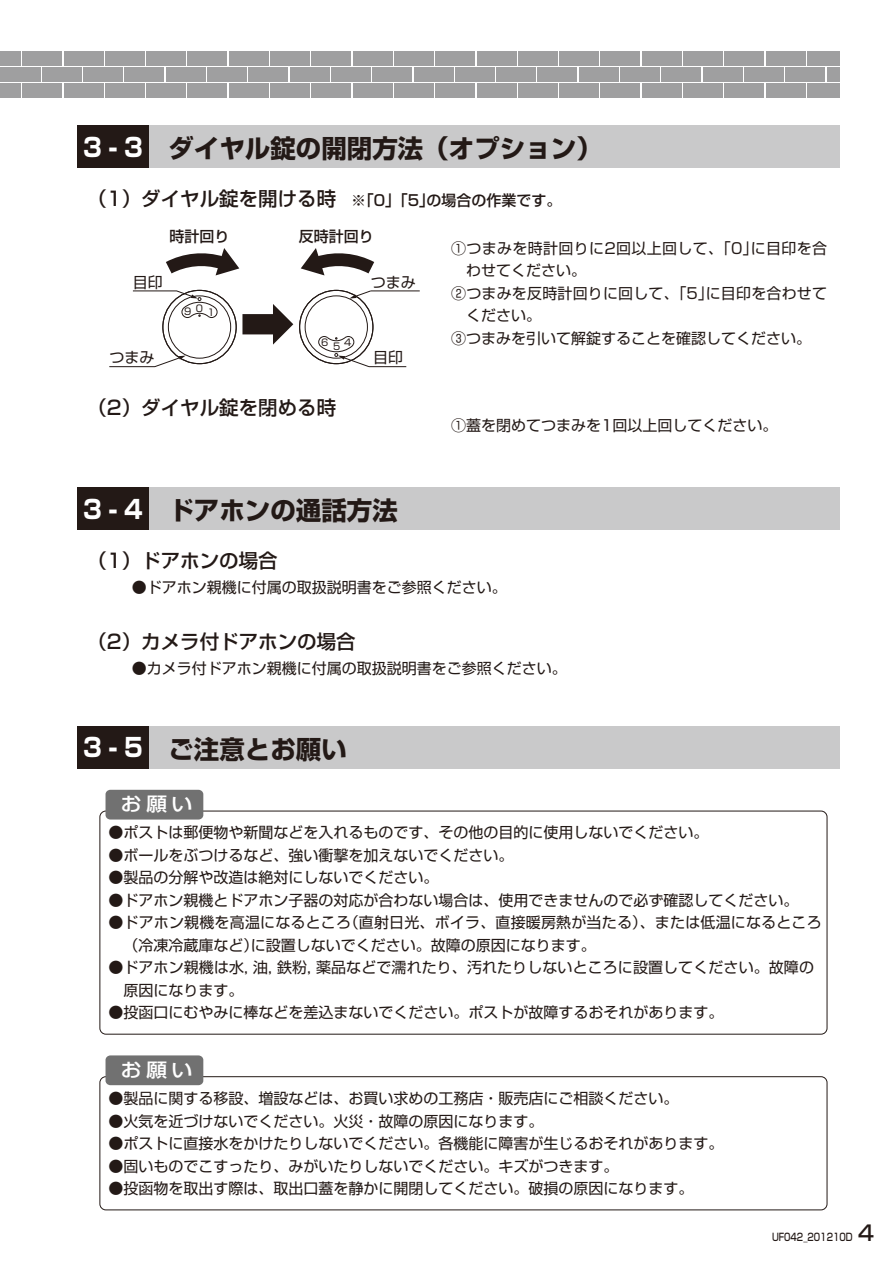
<style>
.page{position:relative;width:893px;height:1263px;background:#fff}
.page>*{position:absolute;margin:0;border:0;box-sizing:border-box;transform-origin:0 0}
.t1{font:25.5px "Shin Go Pro Bold 90 pv RKSJ H";color:#231916}
.t2{font:19.5px "Shin Go Pro Medium 90 pv RKSJ H";color:#231916}
.t3{font:18.9px "Shin Go Pro Medium 90 pv RKSJ H";letter-spacing:.2em;color:#fff;scale:1.11 1}
.t4{font:15px/22.5px "Shin Go Pro Regular 90 pv RKSJ H";color:#231916}
.t5{font:15px "Shin Go Pro Medium 90 pv RKSJ H";color:#231916}
.t6{font:15px "Shin Go Pro Regular 90 pv RKSJ H";letter-spacing:.02em;color:#231916}
.t7{font:10.5px "Shin Go Pro Medium 90 pv RKSJ H";color:#231916;scale:.8 1}
.t8{font:9.45px "Shin Go Pro Regular 90 pv RKSJ H";color:#231916}
.s1{color:#fff}
.s2{font-size:19.5px}
.s3{font-size:21px}
</style>
<div class="page">
<svg style="left:132px;top:248px;width:161px;height:97px"></svg>
<svg style="left:301px;top:248px;width:88px;height:50px"></svg>
<hr style="left:371px;top:291px;width:49px;height:1px;background:#231916">
<svg style="left:318px;top:336px;width:51px;height:31px"></svg>
<hr style="left:369px;top:366px;width:37px;height:1px;background:#231916">
<svg style="left:155px;top:356px;width:31px;height:11px"></svg>
<hr style="left:110px;top:366px;width:45px;height:1px;background:#231916">
<div style="left:77px;top:125px;width:72px;height:43px;background:#231916"></div>
<div style="left:149px;top:125px;width:691px;height:43px;background:#c9c9ca"></div>
<div style="left:77px;top:726px;width:72px;height:42px;background:#231916"></div>
<div style="left:149px;top:726px;width:691px;height:42px;background:#c9c9ca"></div>
<div style="left:77px;top:487px;width:72px;height:43px;background:#231916"></div>
<div style="left:149px;top:487px;width:691px;height:43px;background:#c9c9ca"></div>
<div style="left:99px;top:1076px;width:728px;height:134px;border:1px solid #231916;border-radius:6px"></div>
<div style="left:106px;top:1055px;width:97px;height:30px;background:#717171;border-radius:5px"></div>
<div style="left:99px;top:811px;width:728px;height:223px;border:1px solid #231916;border-radius:6px"></div>
<div style="left:106px;top:790px;width:97px;height:29px;background:#717171;border-radius:5px"></div>
<div style="left:105px;top:84px;width:39px;height:14px;background:#9f9fa0"></div>
<div style="left:147px;top:84px;width:39px;height:14px;background:#9f9fa0"></div>
<div style="left:188px;top:84px;width:39px;height:14px;background:#9f9fa0"></div>
<div style="left:229px;top:84px;width:39px;height:14px;background:#9f9fa0"></div>
<div style="left:270px;top:84px;width:40px;height:14px;background:#9f9fa0"></div>
<div style="left:312px;top:84px;width:39px;height:14px;background:#9f9fa0"></div>
<div style="left:353px;top:84px;width:39px;height:14px;background:#9f9fa0"></div>
<div style="left:394px;top:84px;width:40px;height:14px;background:#9f9fa0"></div>
<div style="left:436px;top:84px;width:39px;height:14px;background:#9f9fa0"></div>
<div style="left:477px;top:84px;width:39px;height:14px;background:#9f9fa0"></div>
<div style="left:518px;top:84px;width:39px;height:14px;background:#9f9fa0"></div>
<div style="left:560px;top:84px;width:39px;height:14px;background:#9f9fa0"></div>
<div style="left:601px;top:84px;width:39px;height:14px;background:#9f9fa0"></div>
<div style="left:642px;top:84px;width:39px;height:14px;background:#9f9fa0"></div>
<div style="left:683px;top:84px;width:40px;height:14px;background:#9f9fa0"></div>
<div style="left:725px;top:84px;width:39px;height:14px;background:#9f9fa0"></div>
<div style="left:766px;top:84px;width:39px;height:14px;background:#9f9fa0"></div>
<div style="left:807px;top:84px;width:33px;height:14px;background:#9f9fa0"></div>
<div style="left:84px;top:67px;width:39px;height:14px;background:#9f9fa0"></div>
<div style="left:125px;top:67px;width:39px;height:14px;background:#9f9fa0"></div>
<div style="left:166px;top:67px;width:39px;height:14px;background:#9f9fa0"></div>
<div style="left:207px;top:67px;width:40px;height:14px;background:#9f9fa0"></div>
<div style="left:249px;top:67px;width:39px;height:14px;background:#9f9fa0"></div>
<div style="left:290px;top:67px;width:39px;height:14px;background:#9f9fa0"></div>
<div style="left:331px;top:67px;width:39px;height:14px;background:#9f9fa0"></div>
<div style="left:373px;top:67px;width:39px;height:14px;background:#9f9fa0"></div>
<div style="left:414px;top:67px;width:39px;height:14px;background:#9f9fa0"></div>
<div style="left:455px;top:67px;width:39px;height:14px;background:#9f9fa0"></div>
<div style="left:497px;top:67px;width:39px;height:14px;background:#9f9fa0"></div>
<div style="left:538px;top:67px;width:39px;height:14px;background:#9f9fa0"></div>
<div style="left:579px;top:67px;width:39px;height:14px;background:#9f9fa0"></div>
<div style="left:620px;top:67px;width:40px;height:14px;background:#9f9fa0"></div>
<div style="left:662px;top:67px;width:39px;height:14px;background:#9f9fa0"></div>
<div style="left:703px;top:67px;width:39px;height:14px;background:#9f9fa0"></div>
<div style="left:744px;top:67px;width:40px;height:14px;background:#9f9fa0"></div>
<div style="left:786px;top:67px;width:39px;height:14px;background:#9f9fa0"></div>
<div style="left:827px;top:67px;width:13px;height:14px;background:#9f9fa0"></div>
<div style="left:105px;top:51px;width:39px;height:14px;background:#9f9fa0"></div>
<div style="left:147px;top:51px;width:39px;height:14px;background:#9f9fa0"></div>
<div style="left:188px;top:51px;width:39px;height:14px;background:#9f9fa0"></div>
<div style="left:229px;top:51px;width:39px;height:14px;background:#9f9fa0"></div>
<div style="left:270px;top:51px;width:40px;height:14px;background:#9f9fa0"></div>
<div style="left:312px;top:51px;width:39px;height:14px;background:#9f9fa0"></div>
<div style="left:353px;top:51px;width:39px;height:14px;background:#9f9fa0"></div>
<div style="left:394px;top:51px;width:40px;height:14px;background:#9f9fa0"></div>
<div style="left:436px;top:51px;width:39px;height:14px;background:#9f9fa0"></div>
<div style="left:477px;top:51px;width:39px;height:14px;background:#9f9fa0"></div>
<div style="left:518px;top:51px;width:39px;height:14px;background:#9f9fa0"></div>
<div style="left:560px;top:51px;width:39px;height:14px;background:#9f9fa0"></div>
<div style="left:601px;top:51px;width:39px;height:14px;background:#9f9fa0"></div>
<div style="left:642px;top:51px;width:39px;height:14px;background:#9f9fa0"></div>
<div style="left:683px;top:51px;width:40px;height:14px;background:#9f9fa0"></div>
<div style="left:725px;top:51px;width:39px;height:14px;background:#9f9fa0"></div>
<div style="left:766px;top:51px;width:39px;height:14px;background:#9f9fa0"></div>
<div style="left:807px;top:51px;width:33px;height:14px;background:#9f9fa0"></div>
<div style="left:23px;top:84px;width:39px;height:14px;background:#9f9fa0"></div>
<div style="left:64px;top:84px;width:39px;height:14px;background:#9f9fa0"></div>
<div style="left:42px;top:67px;width:39px;height:14px;background:#9f9fa0"></div>
<div style="left:23px;top:51px;width:39px;height:14px;background:#9f9fa0"></div>
<div style="left:64px;top:51px;width:39px;height:14px;background:#9f9fa0"></div>
<div style="left:0;top:84px;width:21px;height:14px;background:#9f9fa0"></div>
<div style="left:0;top:67px;width:40px;height:14px;background:#9f9fa0"></div>
<div style="left:0;top:51px;width:21px;height:14px;background:#9f9fa0"></div>
<h1 class="t1" style="left:83px;top:139px;width:520px"><span class="s1">3 - 3</span> ダイヤル錠の開閉方法（オプション）</h1>
<p class="t5" style="left:87px;top:195px;width:476px"><span class="s2">（1）ダイヤル錠を開ける時</span>　※「0」「5」の場合の作業です。</p>
<p class="t5" style="left:170px;top:231px;width:61px">時計回り</p>
<p class="t5" style="left:299px;top:231px;width:76px">反時計回り</p>
<p class="t4" style="left:133px;top:273px;width:32px">目印</p>
<p class="t4" style="left:110px;top:348px;width:47px">つまみ</p>
<p class="t8" style="left:184px;top:308px;width:32px">901</p>
<p class="t8" style="left:321px;top:339px;width:9px">6</p>
<p class="t8" style="left:344px;top:339px;width:9px">4</p>
<p class="t8" style="left:333px;top:343px;width:9px">5</p>
<p class="t4" style="left:371px;top:273px;width:47px">つまみ</p>
<p class="t4" style="left:373px;top:348px;width:32px">目印</p>
<h2 class="t2" style="left:87px;top:400px;width:250px">（2）ダイヤル錠を閉める時</h2>
<h1 class="t1" style="left:83px;top:501px;width:316px"><span class="s1">3 - 4</span> ドアホンの通話方法</h1>
<h2 class="t2" style="left:87px;top:553px;width:192px">（1）ドアホンの場合</h2>
<p class="t6" style="left:451px;top:242px;width:377px">①つまみを時計回りに2回以上回して、「0」に目印を合</p>
<p class="t4" style="left:466px;top:261px;width:121px">わせてください。</p>
<p class="t4" style="left:451px;top:284px;width:377px">②つまみを反時計回りに回して、「5」に目印を合わせて</p>
<p class="t4" style="left:466px;top:306px;width:76px">ください。</p>
<p class="t4" style="left:451px;top:329px;width:361px">③つまみを引いて解錠することを確認してください。</p>
<p class="t4" style="left:451px;top:416px;width:328px">①蓋を閉めてつまみを1回以上回してください。</p>
<p class="t4" style="left:132px;top:578px;width:376px">●ドアホン親機に付属の取扱説明書をご参照ください。</p>
<h2 class="t2" style="left:87px;top:634px;width:270px">（2）カメラ付ドアホンの場合</h2>
<p class="t4" style="left:132px;top:659px;width:436px">●カメラ付ドアホン親機に付属の取扱説明書をご参照ください。</p>
<h1 class="t1" style="left:83px;top:740px;width:265px"><span class="s1">3 - 5</span> ご注意とお願い</h1>
<p class="t3" style="left:121px;top:797px;width:66px">お願い</p>
<p class="t4" style="left:108px;top:823px;width:601px">●ポストは郵便物や新聞などを入れるものです、その他の目的に使用しないでください。</p>
<p class="t4" style="left:108px;top:846px;width:406px">●ボールをぶつけるなど、強い衝撃を加えないでください。</p>
<p class="t4" style="left:108px;top:868px;width:331px">●製品の分解や改造は絶対にしないでください。</p>
<p class="t4" style="left:108px;top:891px;width:691px">●ドアホン親機とドアホン子器の対応が合わない場合は、使用できませんので必ず確認してください。</p>
<p class="t4" style="left:123px;top:913px;width:700px;text-indent:-15px">●ドアホン親機を高温になるところ（直射日光、ボイラ、直接暖房熱が当たる）、または低温になるところ（冷凍冷蔵庫など）に設置しないでください。故障の原因になります。</p>
<p class="t4" style="left:123px;top:958px;width:692px;text-indent:-15px">●ドアホン親機は水, 油, 鉄粉, 薬品などで濡れたり、汚れたりしないところに設置してください。故障の原因になります。</p>
<p class="t4" style="left:108px;top:1003px;width:616px">●投函口にむやみに棒などを差込まないでください。ポストが故障するおそれがあります。</p>
<p class="t3" style="left:121px;top:1063px;width:66px">お願い</p>
<p class="t4" style="left:108px;top:1089px;width:571px">●製品に関する移設、増設などは、お買い求めの工務店・販売店にご相談ください。</p>
<p class="t4" style="left:108px;top:1112px;width:436px">●火気を近づけないでください。火災・故障の原因になります。</p>
<p class="t4" style="left:108px;top:1134px;width:616px">●ポストに直接水をかけたりしないでください。各機能に障害が生じるおそれがあります。</p>
<p class="t4" style="left:108px;top:1157px;width:511px">●固いものでこすったり、みがいたりしないでください。キズがつきます。</p>
<p class="t4" style="left:108px;top:1179px;width:586px">●投函物を取出す際は、取出口蓋を静かに開閉してください。破損の原因になります。</p>
<p class="t7" style="left:772px;top:1233px;width:129px">UF042_201210D <span class="s3">4</span></p>
</div>
